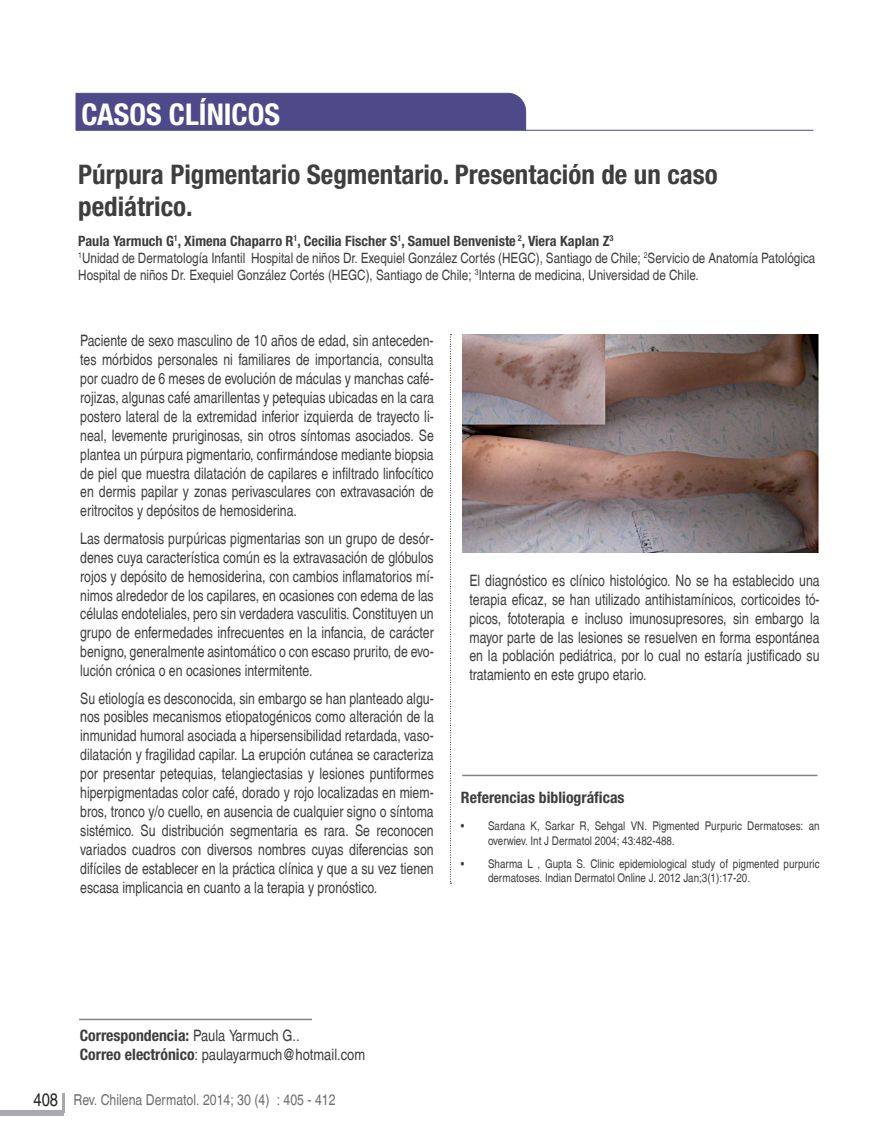
<style>
.page{position:relative;width:893px;height:1148px;background:#fff}
.page>*{position:absolute;margin:0;border:0;box-sizing:border-box;transform-origin:0 0}
.t1{font:700 condensed 30px "Helvetica Neue";color:#fff}
.t2{font:700 condensed 27px/32.4px "Helvetica Neue";color:#3e3e3f}
.t3{font:condensed 15.75px/18.9px "Helvetica Com";color:#3e3e3f;text-align:justify;scale:.95 1}
.t4{font:700 condensed 15.75px "Helvetica Neue";color:#3e3e3f}
.t5{font:condensed 15.75px "Helvetica Com";color:#3e3e3f}
.t6{font:condensed 15px "Helvetica Com";color:#6c6d70}
.t7{font:condensed 14.25px/17.1px "Helvetica Com";color:#3e3e3f}
.t8{font:700 condensed 14.25px "Helvetica Neue";color:#3e3e3f}
.t9{font:condensed 12px/14.4px "Helvetica Com";color:#3e3e3f}
.s1{font-family:"Helvetica Com";font-weight:400}
.s2{font-family:"Helvetica Neue";font-weight:700}
.s3{font-size:18px;color:#231f20}
</style>
<div class="page">
<svg style="left:450px;top:334px;width:1px;height:549px"></svg>
<hr style="left:79px;top:1018px;width:233px;height:2px;background:#808285">
<hr style="left:462px;top:774px;width:355px;height:2px;background:#808285">
<img style="left:462px;top:334px;width:356px;height:218px">
<div style="left:0;top:1109px;width:64px;height:6px;background:#a8a9ad"></div>
<svg style="left:62px;top:1093px;width:2px;height:16px"></svg>
<svg style="left:75px;top:93px;width:738px;height:38px"></svg>
<h1 class="t1" style="left:81px;top:96px;width:200px">CASOS CLÍNICOS</h1>
<h2 class="t2" style="left:78px;top:157px;width:640px">Púrpura Pigmentario Segmentario. Presentación de un caso pediátrico.</h2>
<p class="t8" style="left:78px;top:232px;width:536px">Paula Yarmuch G<sup>1</sup>, Ximena Chaparro R<sup>1</sup>, Cecilia Fischer S<sup>1</sup>, Samuel Benveniste <sup>2</sup>, Viera Kaplan Z<sup>3</sup></p>
<p class="t7" style="left:78px;top:249px;width:738px"><sup>1</sup>Unidad de Dermatología Infantil Hospital de niños Dr. Exequiel González Cortés (HEGC), Santiago de Chile; <sup>2</sup>Servicio de Anatomía Patológica<br>Hospital de niños Dr. Exequiel González Cortés (HEGC), Santiago de Chile; <sup>3</sup>Interna de medicina, Universidad de Chile.</p>
<p class="t3" style="left:80px;top:331px;width:373px">Paciente de sexo masculino de 10 años de edad, sin anteceden&shy;tes mórbidos personales ni familiares de importancia, consulta por cuadro de 6 meses de evolución de máculas y manchas café&shy;rojizas, algunas café amarillentas y petequias ubicadas en la cara postero lateral de la extremidad inferior izquierda de trayecto li&shy;neal, levemente pruriginosas, sin otros síntomas asociados. Se plantea un púrpura pigmentario, confirmándose mediante biopsia de piel que muestra dilatación de capilares e infiltrado linfocítico en dermis papilar y zonas perivasculares con extravasación de eritrocitos y depósitos de hemosiderina.</p>
<p class="t3" style="left:80px;top:528px;width:373px">Las dermatosis purpúricas pigmentarias son un grupo de desór&shy;denes cuya característica común es la extravasación de glóbulos rojos y depósito de hemosiderina, con cambios inflamatorios mí&shy;nimos alrededor de los capilares, en ocasiones con edema de las células endoteliales, pero sin verdadera vasculitis. Constituyen un grupo de enfermedades infrecuentes en la infancia, de carácter benigno, generalmente asintomático o con escaso prurito, de evo&shy;lución crónica o en ocasiones intermitente.</p>
<p class="t3" style="left:80px;top:688px;width:373px">Su etiología es desconocida, sin embargo se han planteado algu&shy;nos posibles mecanismos etiopatogénicos como alteración de la inmunidad humoral asociada a hipersensibilidad retardada, vaso&shy;dilatación y fragilidad capilar. La erupción cutánea se caracteriza por presentar petequias, telangiectasias y lesiones puntiformes hiperpigmentadas color café, dorado y rojo localizadas en miem&shy;bros, tronco y/o cuello, en ausencia de cualquier signo o síntoma sistémico. Su distribución segmentaria es rara. Se reconocen variados cuadros con diversos nombres cuyas diferencias son difíciles de establecer en la práctica clínica y que a su vez tienen escasa implicancia en cuanto a la terapia y pronóstico.</p>
<p class="t3" style="left:469px;top:570px;width:370px">El diagnóstico es clínico histológico. No se ha establecido una terapia eficaz, se han utilizado antihistamínicos, corticoides tó&shy;picos, fototerapia e incluso imunosupresores, sin embargo la mayor parte de las lesiones se resuelven en forma espontánea en la población pediátrica, por lo cual no estaría justificado su tratamiento en este grupo etario.</p>
<p class="t4" style="left:461px;top:788px;width:165px">Referencias bibliográficas</p>
<p class="t9" style="left:488px;top:818px;width:333px;text-indent:-27px">• Sardana K, Sarkar R, Sehgal VN. Pigmented Purpuric Dermatoses: an overwiev. Int J Dermatol 2004; 43:482-488.</p>
<p class="t9" style="left:488px;top:856px;width:333px;text-indent:-27px">• Sharma L , Gupta S. Clinic epidemiological study of pigmented purpuric dermatoses. Indian Dermatol Online J. 2012 Jan;3(1):17-20.</p>
<p class="t4" style="left:80px;top:1025px;width:221px">Correspondencia: <span class="s1">Paula Yarmuch G..</span></p>
<p class="t5" style="left:80px;top:1044px;width:287px"><span class="s2">Correo electrónico</span>: paulayarmuch@hotmail.com</p>
<p class="t6" style="left:33px;top:1090px;width:237px"><span class="s3">408</span> Rev. Chilena Dermatol. 2014; 30 (4)</p>
<p class="t6" style="left:276px;top:1090px;width:60px">: 405 - 412</p>
</div>
